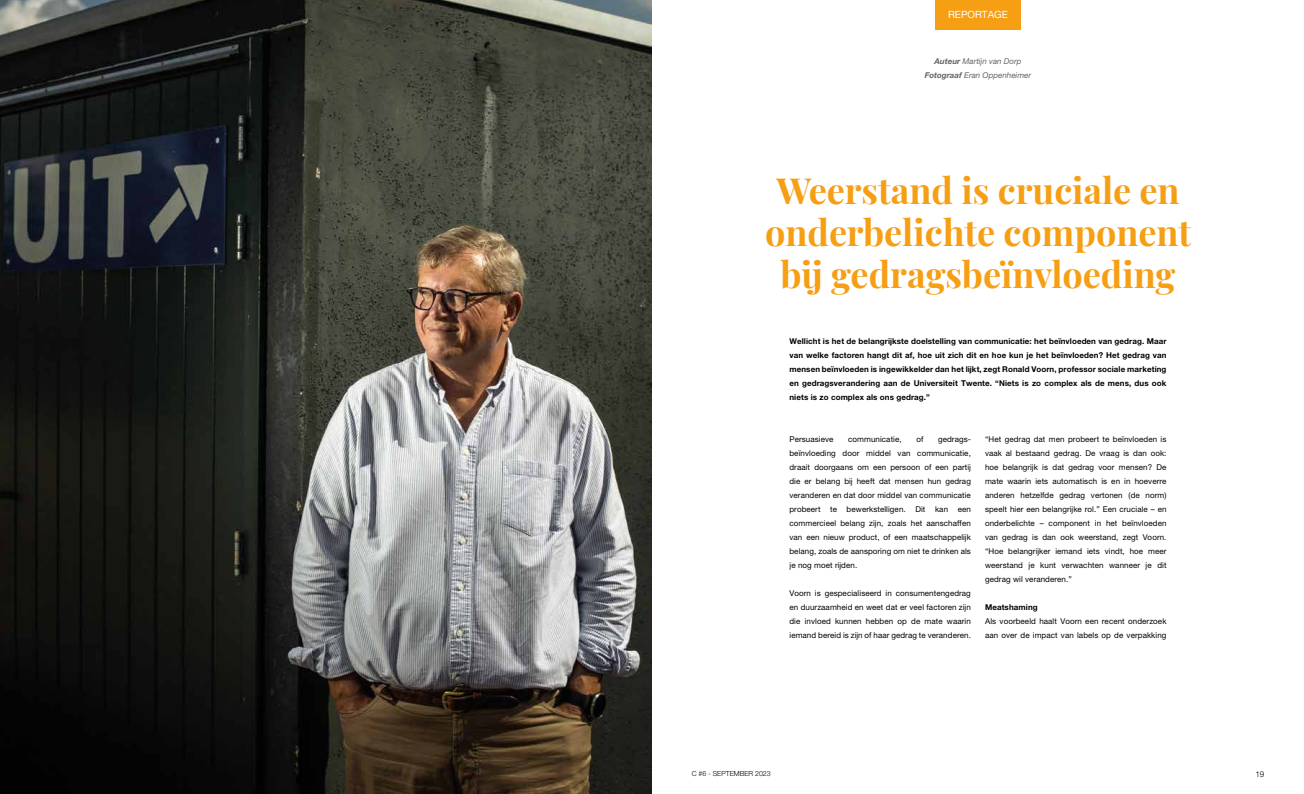
<style>
.page{position:relative;width:1304px;height:794px;background:#fff}
.page>*{position:absolute;margin:0;border:0;box-sizing:border-box;transform-origin:0 0}
.t1{font:700 36px/42px "Playfair Display";color:#f69f14;text-align:center}
.t2{font:10px "Helvetica Neue LT Pro";color:#fff}
.t3{font:8px/14px "Helvetica Neue LT Pro";letter-spacing:.01em;color:#000;text-align:justify}
.t4{font:700 8px/14px "Helvetica Neue LT Pro";letter-spacing:.01em;color:#000;text-align:justify}
.t5{font:italic 8px/14px "Helvetica Neue LT Pro";color:#646363;text-align:center}
.t6{font:300 8px "Helvetica Neue LT Pro";color:#000}
.t7{font:300 7px "Helvetica Neue LT Pro";color:#000}
.s1{font-weight:700}
</style>
<div class="page">
<img style="left:0;top:0;width:652px;height:794px">
<div style="left:935px;top:0;width:85px;height:29px;background:#f69f14"></div>
<p class="t2" style="left:948px;top:9px;width:61px">REPORTAGE</p>
<p class="t5" style="left:925px;top:54px;width:108px"><span class="s1">Auteur</span> Martijn van Dorp<br><span class="s1">Fotograaf</span> Eran Oppenheimer</p>
<h1 class="t1" style="left:765px;top:166px;width:428px">Weerstand is cruciale en onderbelichte component bij gedragsbeïnvloeding</h1>
<p class="t4" style="left:789px;top:334px;width:379px">Wellicht is het de belangrijkste doelstelling van communicatie: het beïnvloeden van gedrag. Maar van welke factoren hangt dit af, hoe uit zich dit en hoe kun je het beïnvloeden? Het gedrag van mensen beïnvloeden is ingewikkelder dan het lijkt, zegt Ronald Voorn, professor sociale marketing en gedragsverandering aan de Universiteit Twente. “Niets is zo complex als de mens, dus ook niets is zo complex als ons gedrag.”</p>
<p class="t3" style="left:789px;top:432px;width:46px">Persuasieve</p>
<p class="t3" style="left:848px;top:432px;width:55px">communicatie,</p>
<p class="t3" style="left:916px;top:432px;width:9px">of</p>
<p class="t3" style="left:789px;top:432px;width:183px;text-indent:149px">gedrags&shy;beïnvloeding door middel van communicatie, draait doorgaans om een persoon of een partij die er belang bij heeft dat mensen hun gedrag veranderen en dat door middel van communicatie probeert te bewerkstelligen. Dit kan een commercieel belang zijn, zoals het aanschaffen van een nieuw product, of een maatschappelijk belang, zoals de aansporing om niet te drinken als je nog moet rijden.</p>
<p class="t3" style="left:789px;top:586px;width:183px">Voorn is gespecialiseerd in consumentengedrag en duurzaamheid en weet dat er veel factoren zijn die invloed kunnen hebben op de mate waarin iemand bereid is zijn of haar gedrag te veranderen.</p>
<p class="t3" style="left:985px;top:432px;width:183px">“Het gedrag dat men probeert te beïnvloeden is vaak al bestaand gedrag. De vraag is dan ook: hoe belangrijk is dat gedrag voor mensen? De mate waarin iets automatisch is en in hoeverre anderen hetzelfde gedrag vertonen (de norm) speelt hier een belangrijke rol.” Een cruciale – en onderbelichte – component in het beïnvloeden van gedrag is dan ook weerstand, zegt Voorn. “Hoe belangrijker iemand iets vindt, hoe meer weerstand je kunt verwachten wanneer je dit gedrag wil veranderen.”</p>
<p class="t4" style="left:985px;top:600px;width:54px">Meatshaming</p>
<p class="t3" style="left:985px;top:614px;width:183px">Als voorbeeld haalt Voorn een recent onderzoek aan over de impact van labels op de verpakking</p>
<p class="t7" style="left:692px;top:769px;width:80px">C #6 - SEPTEMBER 2023</p>
<p class="t6" style="left:1255px;top:769px;width:10px">19</p>
</div>
